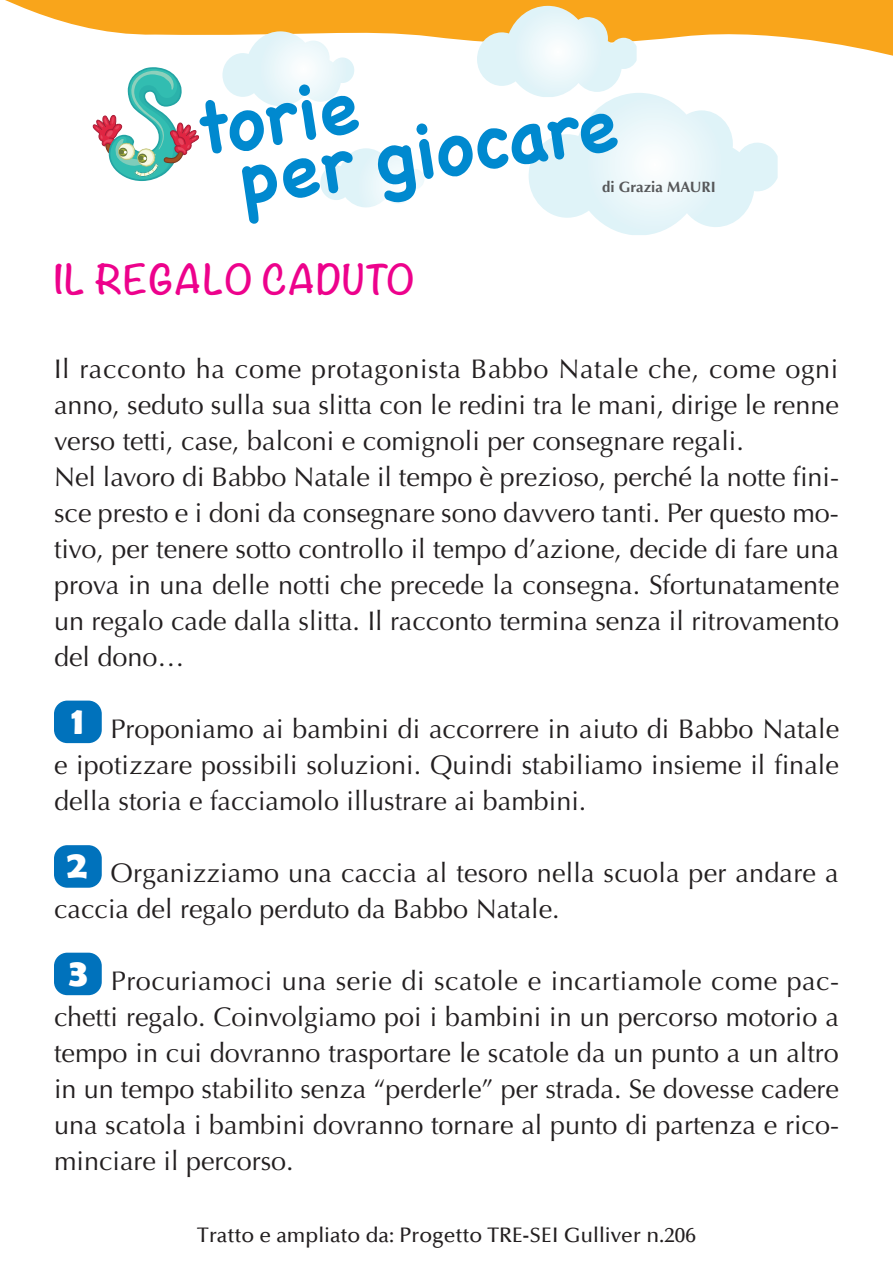
<style>
.page{position:relative;width:893px;height:1263px;background:#fff}
.page>*{position:absolute;margin:0;border:0;box-sizing:border-box;transform-origin:0 0}
.t1{font:700 72px/57.3px "Chalkboard";color:#0089cf}
.t2{font:700 39.3px "Berlin Sans FB Demi";color:#fff}
.t3{font:700 36px "Noteworthy";letter-spacing:.02em;color:#ed028c}
.t4{font:27px/36px "Optima";color:#231f20}
.t5{font:500 21px "Optima";color:#231f20}
.t6{font:700 15px "Optima";color:#57585a}
</style>
<div class="page">
<svg style="left:17px;top:0;width:876px;height:56px"></svg>
<svg style="left:222px;top:31px;width:132px;height:75px"></svg>
<svg style="left:320px;top:148px;width:104px;height:60px"></svg>
<svg style="left:477px;top:6px;width:301px;height:229px"></svg>
<svg style="left:5px;top:0;width:12px;height:5px"></svg>
<svg style="left:92px;top:67px;width:107px;height:114px"></svg>
<div style="left:54px;top:701px;width:48px;height:42px;background:#0072bc;border-radius:13px"></div>
<div style="left:54px;top:845px;width:48px;height:43px;background:#0072bc;border-radius:13px"></div>
<div style="left:54px;top:953px;width:48px;height:42px;background:#0072bc;border-radius:13px"></div>
<h1 class="t1" style="left:226px;top:96px;width:382px;text-indent:-35px;rotate:-9deg">torie<br>per giocare</h1>
<p class="t6" style="left:602px;top:178px;width:115px">di Grazia MAURI</p>
<h3 class="t3" style="left:54px;top:247px;width:363px">IL REGALO CADUTO</h3>
<p class="t4" style="left:54px;top:351px;width:787px">Il racconto ha come protagonista Babbo Natale che, come ogni anno, seduto sulla sua slitta con le redini tra le mani, dirige le renne verso tetti, case, balconi e comignoli per consegnare regali.<br>Nel lavoro di Babbo Natale il tempo è prezioso, perché la notte fini&shy;sce presto e i doni da consegnare sono davvero tanti. Per questo mo&shy;tivo, per tenere sotto controllo il tempo d’azione, decide di fare una prova in una delle notti che precede la consegna. Sfortunatamente un regalo cade dalla slitta. Il racconto termina senza il ritrovamento del dono…</p>
<h2 class="t2" style="left:72px;top:697px;width:14px">1</h2>
<p class="t4" style="left:54px;top:711px;width:787px;text-align:justify;text-indent:56px">Proponiamo ai bambini di accorrere in aiuto di Babbo Natale e ipotizzare possibili soluzioni. Quindi stabiliamo insieme il finale della storia e facciamolo illustrare ai bambini.</p>
<h2 class="t2" style="left:67px;top:842px;width:22px">2</h2>
<p class="t4" style="left:54px;top:855px;width:786px;text-indent:57px">Organizziamo una caccia al tesoro nella scuola per andare a caccia del regalo perduto da Babbo Natale.</p>
<h2 class="t2" style="left:68px;top:949px;width:21px">3</h2>
<p class="t4" style="left:54px;top:963px;width:787px;text-align:justify;text-indent:57px">Procuriamoci una serie di scatole e incartiamole come pac&shy;chetti regalo. Coinvolgiamo poi i bambini in un percorso motorio a tempo in cui dovranno trasportare le scatole da un punto a un altro in un tempo stabilito senza “perderle” per strada. Se dovesse cadere una scatola i bambini dovranno tornare al punto di partenza e rico&shy;minciare il percorso.</p>
<p class="t5" style="left:197px;top:1223px;width:500px">Tratto e ampliato da: Progetto TRE-SEI Gulliver n.206</p>
</div>
